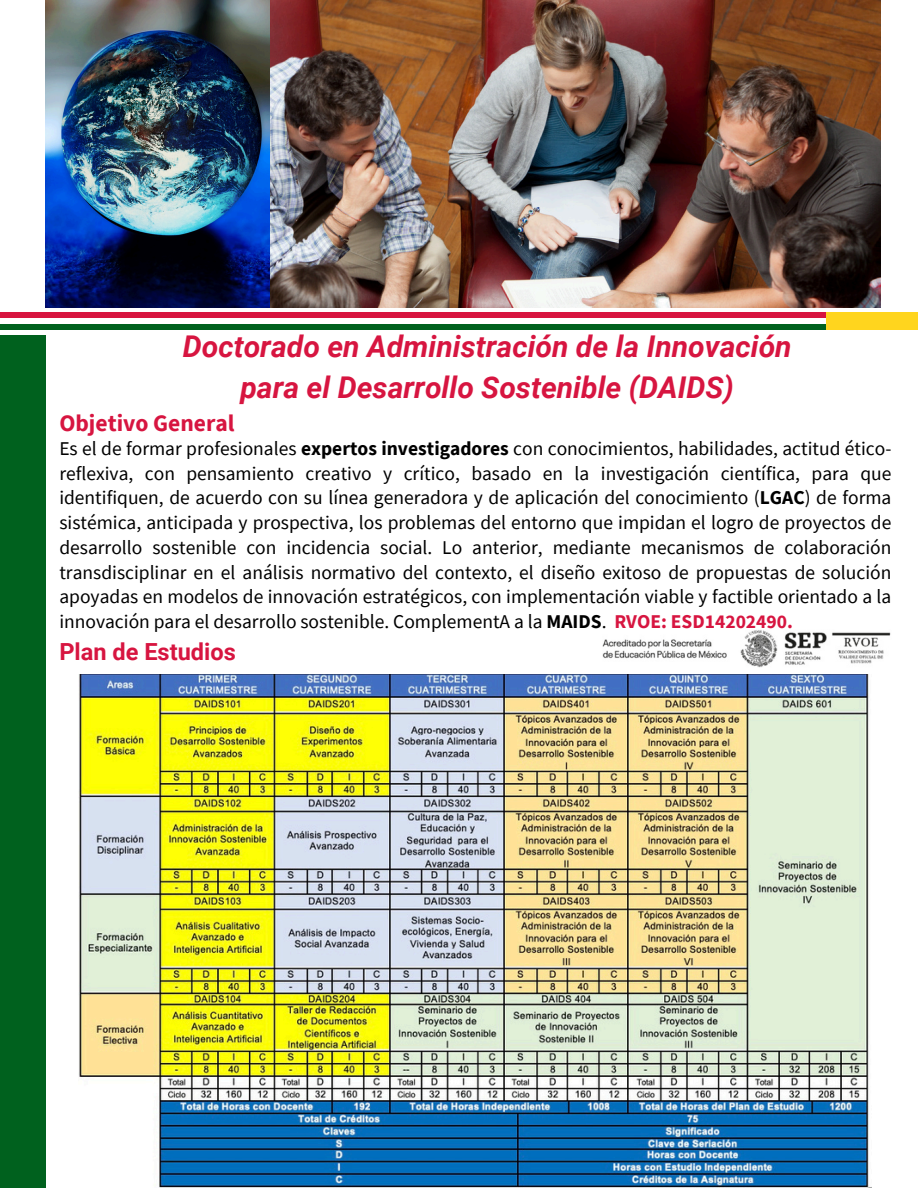
<style>
.page{position:relative;width:918px;height:1188px;background:#fff}
.page>*{position:absolute;margin:0;border:0;box-sizing:border-box;transform-origin:0 0}
.t1{font:italic 700 30px/41.7px "Roboto";color:#d71540;text-align:center}
.t2{font:700 23.55px "Source Sans Pro";color:#d71540}
.t3{font:700 23.55px "Roboto";color:#d71540}
.t4{font:19.5px/24.8px "Source Sans Pro";color:#000;text-align:justify}
.s1{font-weight:700}
.s2{font-weight:700;color:#d71540}
</style>
<div class="page">
<div style="left:0;top:336px;width:45px;height:852px;background:#00611e"></div>
<img style="left:45px;top:0;width:835px;height:307px">
<div style="left:0;top:312px;width:826px;height:6px;background:#d71540"></div>
<div style="left:0;top:324px;width:826px;height:5px;background:#00611e"></div>
<div style="left:826px;top:312px;width:92px;height:17px;background:#ffd51e"></div>
<img style="left:603px;top:630px;width:288px;height:38px">
<img style="left:79px;top:674px;width:790px;height:513px">
<h1 class="t1" style="left:183px;top:326px;width:610px">Doctorado en Administración de la Innovación para el Desarrollo Sostenible (DAIDS)</h1>
<p class="t2" style="left:59px;top:408px;width:177px">Objetivo General</p>
<h2 class="t4" style="left:59px;top:436px;width:834px">Es el de formar profesionales <span class="s1">expertos investigadores</span> con conocimientos, habilidades, actitud ético&shy;reflexiva, con pensamiento creativo y crítico, basado en la investigación científica, para que identifiquen, de acuerdo con su línea generadora y de aplicación del conocimiento (<span class="s1">LGAC</span>) de forma sistémica, anticipada y prospectiva, los problemas del entorno que impidan el logro de proyectos de desarrollo sostenible con incidencia social. Lo anterior, mediante mecanismos de colaboración transdisciplinar en el análisis normativo del contexto, el diseño exitoso de propuestas de solución apoyadas en modelos de innovación estratégicos, con implementación viable y factible orientado a la innovación para el desarrollo sostenible. ComplementA a la <span class="s1">MAIDS</span>. <span class="s2">RVOE: ESD14202490.</span></h2>
<p class="t3" style="left:59px;top:639px;width:178px">Plan de Estudios</p>
</div>
